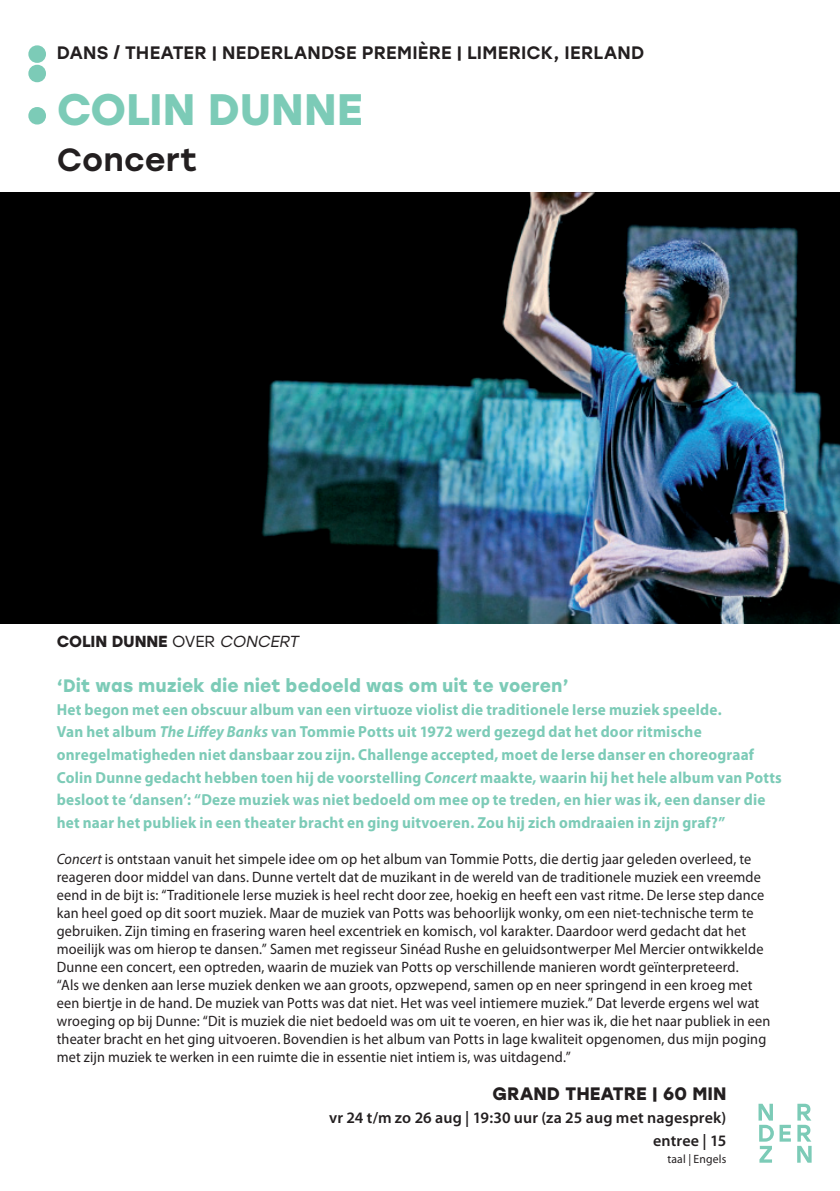
<style>
.page{position:relative;width:840px;height:1191px;background:#fff}
.page>*{position:absolute;margin:0;border:0;box-sizing:border-box;transform-origin:0 0}
.groep{font:700 44px "Stolzl";letter-spacing:-.005em;color:#7ccbb7}
.titel{font:500 32px "Stolzl";letter-spacing:.01em;color:#231f20}
.genre{font:500 18px "Stolzl";letter-spacing:.01em;color:#231f20}
.t1{font:700 18px "Stolzl";letter-spacing:.02em;color:#7ccbb7;scale:.96 1}
.locatie{font:700 18px "Stolzl";color:#231f20}
.intro{font:700 16px/22.6px "Myriad Pro";letter-spacing:.015em;color:#7ccbb7;scale:.95 1}
.tijd{font:600 16px "Myriad Pro";letter-spacing:.01em;color:#231f20}
.subkop{font:700 16px "Stolzl";letter-spacing:-.01em;color:#231f20}
.brood{font:15px/18px "Myriad Pro";letter-spacing:.01em;color:#231f20;scale:.95 1}
.credits{font:12px "Myriad Pro";letter-spacing:.015em;color:#231f20}
.s1{font-weight:400}
.s2{font-weight:400;font-style:italic}
.s3{font-style:italic}
</style>
<div class="page">
<svg style="left:779px;top:1124px;width:11px;height:17px"></svg>
<svg style="left:758px;top:1103px;width:15px;height:59px"></svg>
<svg style="left:797px;top:1103px;width:14px;height:59px"></svg>
<div style="left:28px;top:65px;width:18px;height:17px;background:#7ccbb7;border-radius:50%"></div>
<div style="left:28px;top:107px;width:18px;height:17px;background:#7ccbb7;border-radius:50%"></div>
<div style="left:28px;top:45px;width:18px;height:18px;background:#7ccbb7;border-radius:50%"></div>
<img style="left:0;top:193px;width:839px;height:431px">
<p class="genre" style="left:57px;top:40px;width:588px">DANS / THEATER | NEDERLANDSE PREMIÈRE | LIMERICK, IERLAND</p>
<p class="groep" style="left:57px;top:78px;width:307px">COLIN DUNNE</p>
<p class="titel" style="left:57px;top:137px;width:142px">Concert</p>
<p class="subkop" style="left:57px;top:629px;width:247px">COLIN DUNNE <span class="s1">OVER</span> <span class="s2">CONCERT</span></p>
<p class="t1" style="left:57px;top:672px;width:534px">‘Dit was muziek die niet bedoeld was om uit te voeren’</p>
<p class="intro" style="left:57px;top:697px;width:764px">Het begon met een obscuur album van een virtuoze violist die traditionele Ierse muziek speelde.<br>Van het album <span class="s3">The Liffey Banks</span> van Tommie Potts uit 1972 werd gezegd dat het door ritmische onregelmatigheden niet dansbaar zou zijn. Challenge accepted, moet de Ierse danser en choreograaf Colin Dunne gedacht hebben toen hij de voorstelling <span class="s3">Concert</span> maakte, waarin hij het hele album van Potts besloot te ‘dansen’: “Deze muziek was niet bedoeld om mee op te treden, en hier was ik, een danser die het naar het publiek in een theater bracht en ging uitvoeren. Zou hij zich omdraaien in zijn graf?”</p>
<p class="brood" style="left:57px;top:849px;width:752px"><span class="s3">Concert</span> is ontstaan vanuit het simpele idee om op het album van Tommie Potts, die dertig jaar geleden overleed, te reageren door middel van dans. Dunne vertelt dat de muzikant in de wereld van de traditionele muziek een vreemde eend in de bijt is: “Traditionele Ierse muziek is heel recht door zee, hoekig en heeft een vast ritme. De Ierse step dance kan heel goed op dit soort muziek. Maar de muziek van Potts was behoorlijk wonky, om een niet-technische term te gebruiken. Zijn timing en frasering waren heel excentriek en komisch, vol karakter. Daardoor werd gedacht dat het moeilijk was om hierop te dansen.” Samen met regisseur Sinéad Rushe en geluidsontwerper Mel Mercier ontwikkelde Dunne een concert, een optreden, waarin de muziek van Potts op verschillende manieren wordt geïnterpreteerd.<br>“Als we denken aan Ierse muziek denken we aan groots, opzwepend, samen op en neer springend in een kroeg met een biertje in de hand. De muziek van Potts was dat niet. Het was veel intiemere muziek.” Dat leverde ergens wel wat wroeging op bij Dunne: “Dit is muziek die niet bedoeld was om uit te voeren, en hier was ik, die het naar publiek in een theater bracht en het ging uitvoeren. Bovendien is het album van Potts in lage kwaliteit opgenomen, dus mijn poging met zijn muziek te werken in een ruimte die in essentie niet intiem is, was uitdagend.”</p>
<p class="locatie" style="left:492px;top:1081px;width:235px">GRAND THEATRE | 60 MIN</p>
<p class="tijd" style="left:329px;top:1107px;width:399px">vr 24 t/m zo 26 aug | 19:30 uur (za 25 aug met nagesprek)</p>
<p class="tijd" style="left:652px;top:1130px;width:75px">entree | 15</p>
<p class="credits" style="left:667px;top:1151px;width:60px">taal | Engels</p>
</div>
